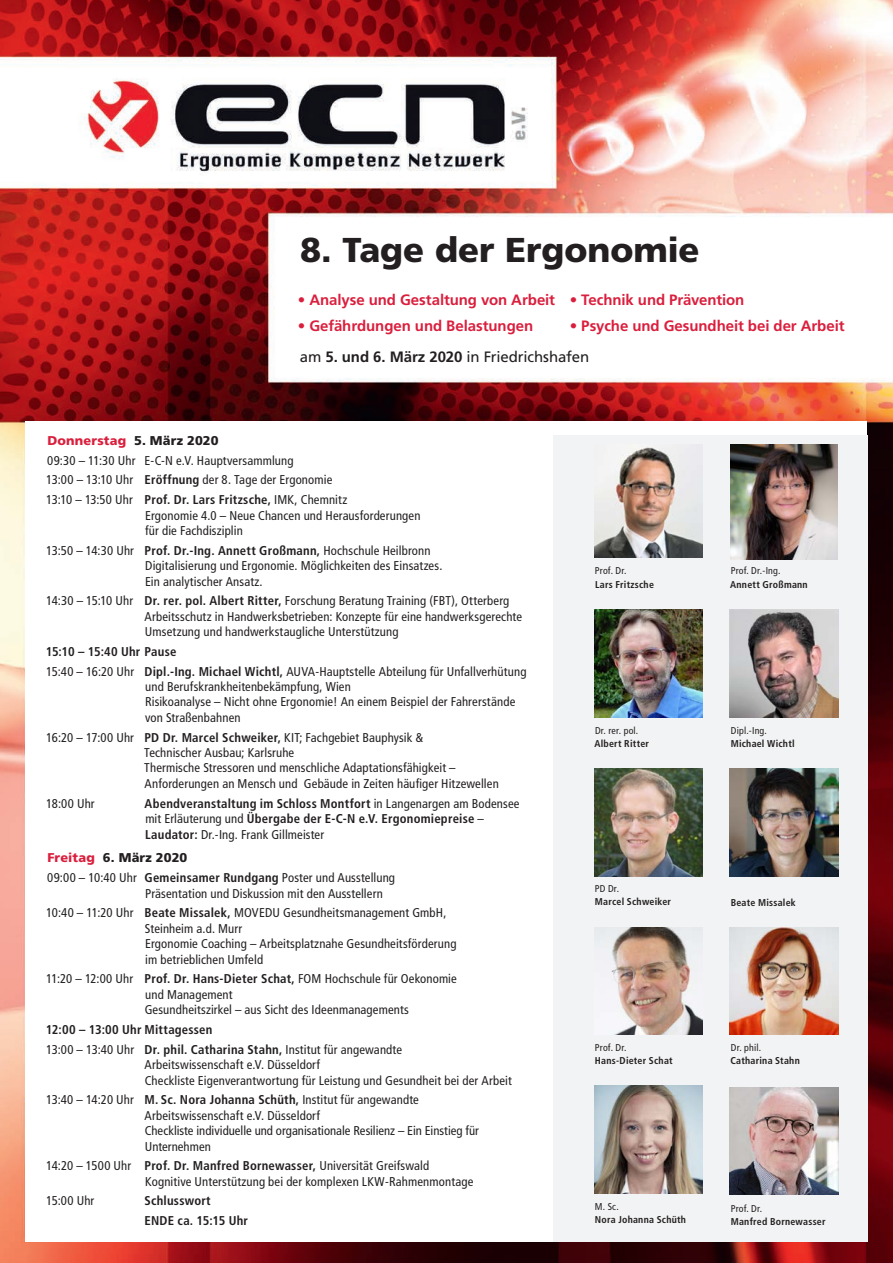
<style>
.page{position:relative;width:893px;height:1263px;background:#fff}
.page>*{position:absolute;margin:0;border:0;box-sizing:border-box;transform-origin:0 0}
.t1{font:900 34.5px "Frutiger LT Std";letter-spacing:-.005em;color:#231f20}
.t2{font:700 15px/30.8px "Frutiger LT Std";letter-spacing:-.005em;color:#da1f3d}
.t3{font:condensed 12.75px/15.5px "Frutiger LT Std";letter-spacing:.01em;color:#231f20}
.t4{font:700 condensed 12.75px/15.5px "Frutiger LT Std";letter-spacing:.015em;color:#231f20}
.t5{font:700 condensed 9.9px "Frutiger LT Std";letter-spacing:.025em;color:#231f20}
.t6{font:condensed 9.9px "Frutiger LT Std";letter-spacing:.02em;color:#231f20}
.s1{font-weight:400;color:#231f20}
.s2{color:#231f20}
.s3{font-weight:900;font-stretch:normal;color:#da1f3d}
.s4{font-weight:900;font-stretch:normal}
.s5{font-weight:700}
.s6{font-weight:400}
</style>
<div class="page">
<img style="left:0;top:0;width:893px;height:1263px">
<div style="left:26px;top:421px;width:841px;height:821px;background:#fff"></div>
<div style="left:553px;top:435px;width:314px;height:807px;background:#f2f3f4"></div>
<img style="left:594px;top:609px;width:108px;height:108px">
<img style="left:730px;top:1087px;width:108px;height:108px">
<img style="left:594px;top:1086px;width:108px;height:107px">
<img style="left:730px;top:445px;width:108px;height:114px">
<img style="left:730px;top:769px;width:108px;height:107px">
<img style="left:730px;top:927px;width:108px;height:108px">
<img style="left:594px;top:769px;width:108px;height:107px">
<img style="left:730px;top:609px;width:108px;height:108px">
<img style="left:594px;top:447px;width:108px;height:111px">
<img style="left:594px;top:927px;width:108px;height:108px">
<h1 class="t1" style="left:300px;top:229px;width:401px">8. Tage der Ergonomie</h1>
<p class="t2" style="left:298px;top:285px;width:448px">• Analyse und Gestaltung von Arbeit • Technik und Prävention</p>
<p class="t2" style="left:298px;top:310px;width:237px">• Gefährdungen und Belastungen</p>
<p class="t2" style="left:300px;top:310px;width:546px;text-indent:270px">• Psyche und Gesundheit bei der Arbeit <span class="s1">am</span> <span class="s2">5. und 6. März 2020</span> <span class="s1">in Friedrichshafen</span></p>
<p class="t3" style="left:46px;top:431px;width:303px;line-height:19.6px"><span class="s3">Donnerstag</span> <span class="s4">5. März 2020<br></span>09:30 – 11:30 Uhr E-C-N e.V. Hauptversammlung<br>13:00 – 13:10 Uhr <span class="s5">Eröffnung</span> der 8. Tage der Ergonomie 13:10 – 13:50 Uhr <span class="s5">Prof. Dr. Lars Fritzsche,</span> IMK, Chemnitz</p>
<p class="t3" style="left:145px;top:507px;width:277px">Ergonomie 4.0 – Neue Chancen und Herausforderungen für die Fachdisziplin</p>
<p class="t3" style="left:145px;top:543px;width:299px;text-indent:-99px">13:50 – 14:30 Uhr <span class="s5">Prof. Dr.-Ing. Annett Großmann,</span> Hochschule Heilbronn<br>Digitalisierung und Ergonomie. Möglichkeiten des Einsatzes.<br>Ein analytischer Ansatz.</p>
<p class="t3" style="left:145px;top:593px;width:379px;text-indent:-98px">14:30 – 15:10 Uhr <span class="s5">Dr. rer. pol. Albert Ritter,</span> Forschung Beratung Training (FBT), Otterberg<br>Arbeitsschutz in Handwerksbetrieben: Konzepte für eine handwerksgerechte<br>Umsetzung und handwerkstaugliche Unterstützung</p>
<p class="t3" style="left:46px;top:642px;width:482px;line-height:19.6px"><span class="s5">15:10 – 15:40 Uhr Pause<br></span>15:40 – 16:20 Uhr <span class="s5">Dipl.-Ing. Michael Wichtl,</span> AUVA-Hauptstelle Abteilung für Unfallverhütung</p>
<p class="t3" style="left:145px;top:679px;width:372px">und Berufskrankheitenbekämpfung, Wien<br>Risikoanalyse – Nicht ohne Ergonomie! An einem Beispiel der Fahrerstände von Straßenbahnen</p>
<p class="t3" style="left:144px;top:729px;width:356px;text-indent:-98px">16:20 – 17:00 Uhr <span class="s5">PD Dr. Marcel Schweiker,</span> KIT; Fachgebiet Bauphysik &amp;<br>Technischer Ausbau; Karlsruhe<br>Thermische Stressoren und menschliche Adaptationsfähigkeit – Anforderungen an Mensch und Gebäude in Zeiten häufiger Hitzewellen</p>
<p class="t3" style="left:46px;top:795px;width:50px">18:00 Uhr</p>
<p class="t4" style="left:145px;top:795px;width:377px">Abendveranstaltung im Schloss Montfort <span class="s6">in Langenargen am Bodensee mit Erläuterung und</span> Übergabe der E-C-N e.V. Ergonomiepreise <span class="s6">–<br></span>Laudator: <span class="s6">Dr.-Ing. Frank Gillmeister</span></p>
<p class="t3" style="left:47px;top:848px;width:349px;line-height:19.6px"><span class="s3">Freitag</span> <span class="s4">6. März 2020<br></span>09:00 – 10:40 Uhr <span class="s5">Gemeinsamer Rundgang</span> Poster und Ausstellung</p>
<p class="t3" style="left:46px;top:883px;width:402px;line-height:19.6px;text-indent:99px">Präsentation und Diskussion mit den Ausstellern<br>10:40 – 11:20 Uhr <span class="s5">Beate Missalek,</span> MOVEDU Gesundheitsmanagement GmbH,</p>
<p class="t3" style="left:145px;top:921px;width:313px">Steinheim a.d. Murr<br>Ergonomie Coaching – Arbeitsplatznahe Gesundheitsförderung im betrieblichen Umfeld</p>
<p class="t3" style="left:145px;top:971px;width:314px;text-indent:-99px">11:20 – 12:00 Uhr <span class="s5">Prof. Dr. Hans-Dieter Schat,</span> FOM Hochschule für Oekonomie und Management<br>Gesundheitszirkel – aus Sicht des Ideenmanagements</p>
<p class="t4" style="left:46px;top:1020px;width:358px;line-height:19.6px">12:00 – 13:00 Uhr Mittagessen<br><span class="s6">13:00 – 13:40 Uhr</span> Dr. phil. Catharina Stahn, <span class="s6">Institut für angewandte</span></p>
<p class="t3" style="left:144px;top:1057px;width:369px">Arbeitswissenschaft e.V. Düsseldorf<br>Checkliste Eigenverantwortung für Leistung und Gesundheit bei der Arbeit</p>
<p class="t3" style="left:144px;top:1092px;width:336px;text-indent:-98px">13:40 – 14:20 Uhr <span class="s5">M. Sc. Nora Johanna Schüth,</span> Institut für angewandte Arbeitswissenschaft e.V. Düsseldorf<br>Checkliste individuelle und organisationale Resilienz – Ein Einstieg für Unternehmen</p>
<p class="t3" style="left:145px;top:1158px;width:330px;text-indent:-99px">14:20 – 1500 Uhr <span class="s5">Prof. Dr. Manfred Bornewasser,</span> Universität Greifswald<br>Kognitive Unterstützung bei der komplexen LKW-Rahmenmontage</p>
<p class="t3" style="left:46px;top:1193px;width:50px">15:00 Uhr</p>
<p class="t4" style="left:145px;top:1191px;width:105px;line-height:19.6px">Schlusswort<br>ENDE ca. 15:15 Uhr</p>
<p class="t6" style="left:595px;top:565px;width:33px">Prof. Dr.</p>
<p class="t5" style="left:595px;top:578px;width:60px">Lars Fritzsche</p>
<p class="t6" style="left:731px;top:565px;width:51px">Prof. Dr.-Ing.</p>
<p class="t5" style="left:730px;top:578px;width:79px">Annett Großmann</p>
<p class="t6" style="left:595px;top:724px;width:45px">Dr. rer. pol.</p>
<p class="t5" style="left:594px;top:737px;width:56px">Albert Ritter</p>
<p class="t6" style="left:731px;top:724px;width:38px">Dipl.-Ing.</p>
<p class="t5" style="left:731px;top:737px;width:65px">Michael Wichtl</p>
<p class="t6" style="left:595px;top:883px;width:26px">PD Dr.</p>
<p class="t5" style="left:595px;top:896px;width:78px">Marcel Schweiker</p>
<p class="t5" style="left:731px;top:897px;width:67px">Beate Missalek</p>
<p class="t6" style="left:595px;top:1041px;width:33px">Prof. Dr.</p>
<p class="t5" style="left:595px;top:1055px;width:79px">Hans-Dieter Schat</p>
<p class="t6" style="left:731px;top:1042px;width:32px">Dr. phil.</p>
<p class="t5" style="left:730px;top:1055px;width:71px">Catharina Stahn</p>
<p class="t6" style="left:595px;top:1201px;width:25px">M. Sc.</p>
<p class="t5" style="left:595px;top:1214px;width:93px">Nora Johanna Schüth</p>
<p class="t6" style="left:731px;top:1203px;width:33px">Prof. Dr.</p>
<p class="t5" style="left:731px;top:1216px;width:96px">Manfred Bornewasser</p>
</div>
